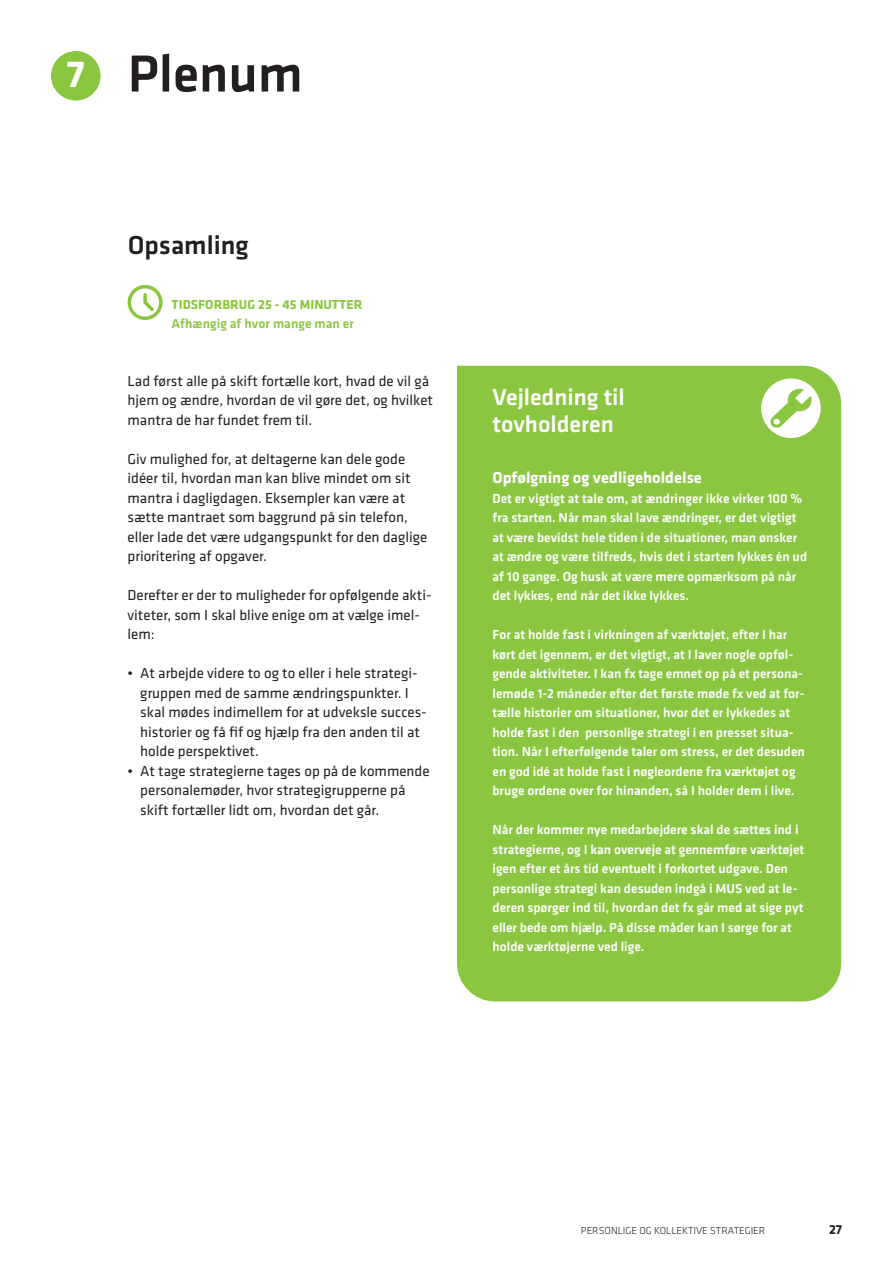
<style>
.page{position:relative;width:893px;height:1263px;background:#fff}
.page>*{position:absolute;margin:0;border:0;box-sizing:border-box;transform-origin:0 0}
.Overskrift_opslag_1__linie{font:500 54px "Klavika";color:#231f20}
.Underoverskrift{font:700 39px "Klavika";color:#fff}
.Underoverskrift-2{font:500 27px "Klavika";color:#231f20}
.BAR_BoksRubrik_hvid{font:500 24px/27px "Klavika";color:#fff}
.BAR_BoksBrød_Hvid{font:700 16.5px "Klavika";color:#fff}
.BAR_Brød{font:15px/19.5px "Klavika";color:#231f20}
.BAR_BoksBrød_Hvid-2{font:500 13.5px/19.5px "Klavika";color:#fff}
.brød_uden_indryk{font:700 13.5px/19.5px "Klavika";letter-spacing:.005em;color:#8bc640}
.t1{font:700 13.5px "Klavika";color:#231f20}
.t2{font:300 10.5px "Klavika";color:#231f20}
.s1{font-weight:500}
</style>
<div class="page">
<div style="left:51px;top:51px;width:50px;height:50px;background:#8bc640;border-radius:50%"></div>
<svg style="left:128px;top:285px;width:35px;height:35px"></svg>
<div style="left:457px;top:366px;width:384px;height:635px;background:#8bc640"></div>
<svg style="left:761px;top:378px;width:60px;height:60px"></svg>
<p class="Underoverskrift" style="left:67px;top:46px;width:19px">7</p>
<p class="Overskrift_opslag_1__linie" style="left:128px;top:37px;width:177px">Plenum</p>
<p class="Underoverskrift-2" style="left:128px;top:227px;width:123px">Opsamling</p>
<p class="brød_uden_indryk" style="left:172px;top:294px;width:192px">TIDSFORBRUG 25 - 45 MINUTTER<br><span class="s1">Afhængig af hvor mange man er</span></p>
<p class="BAR_Brød" style="left:128px;top:370px;width:307px">Lad først alle på skift fortælle kort, hvad de vil gå hjem og ændre, hvordan de vil gøre det, og hvilket mantra de har fundet frem til.</p>
<p class="BAR_Brød" style="left:128px;top:448px;width:301px">Giv mulighed for, at deltagerne kan dele gode idéer til, hvordan man kan blive mindet om sit mantra i dagligdagen. Eksempler kan være at sætte mantraet som baggrund på sin telefon, eller lade det være udgangspunkt for den daglige prioritering af opgaver.</p>
<p class="BAR_Brød" style="left:128px;top:585px;width:306px">Derefter er der to muligheder for opfølgende akti&shy;viteter, som I skal blive enige om at vælge imel&shy;lem:</p>
<p class="BAR_Brød" style="left:140px;top:663px;width:288px;text-indent:-13px">• At arbejde videre to og to eller i hele strategi&shy;gruppen med de samme ændringspunkter. I skal mødes indimellem for at udveksle succes&shy;historier og få fif og hjælp fra den anden til at holde perspektivet.</p>
<p class="BAR_Brød" style="left:140px;top:760px;width:291px;text-indent:-13px">• At tage strategierne tages op på de kommende personalemøder, hvor strategigrupperne på skift fortæller lidt om, hvordan det går.</p>
<p class="BAR_BoksRubrik_hvid" style="left:492px;top:383px;width:134px">Vejledning til tovholderen</p>
<p class="BAR_BoksBrød_Hvid" style="left:492px;top:466px;width:211px">Opfølgning og vedligeholdelse</p>
<p class="BAR_BoksBrød_Hvid-2" style="left:492px;top:488px;width:316px">Det er vigtigt at tale om, at ændringer ikke virker 100 % fra starten. Når man skal lave ændringer, er det vigtigt at være bevidst hele tiden i de situationer, man ønsker at ændre og være tilfreds, hvis det i starten lykkes én ud af 10 gange. Og husk at være mere opmærksom på når det lykkes, end når det ikke lykkes.</p>
<p class="BAR_BoksBrød_Hvid-2" style="left:492px;top:624px;width:314px">For at holde fast i virkningen af værktøjet, efter I har kørt det igennem, er det vigtigt, at I laver nogle opføl&shy;gende aktiviteter. I kan fx tage emnet op på et persona&shy;lemøde 1-2 måneder efter det første møde fx ved at for&shy;tælle historier om situationer, hvor det er lykkedes at holde fast i den personlige strategi i en presset situa&shy;tion. Når I efterfølgende taler om stress, er det desuden en god idé at holde fast i nøgleordene fra værktøjet og bruge ordene over for hinanden, så I holder dem i live.</p>
<p class="BAR_BoksBrød_Hvid-2" style="left:492px;top:819px;width:313px">Når der kommer nye medarbejdere skal de sættes ind i strategierne, og I kan overveje at gennemføre værktøjet igen efter et års tid eventuelt i forkortet udgave. Den personlige strategi kan desuden indgå i MUS ved at le&shy;deren spørger ind til, hvordan det fx går med at sige pyt eller bede om hjælp. På disse måder kan I sørge for at holde værktøjerne ved lige.</p>
<p class="t2" style="left:581px;top:1224px;width:186px">PERSONLIGE OG KOLLEKTIVE STRATEGIER</p>
<p class="t1" style="left:829px;top:1220px;width:14px">27</p>
</div>
